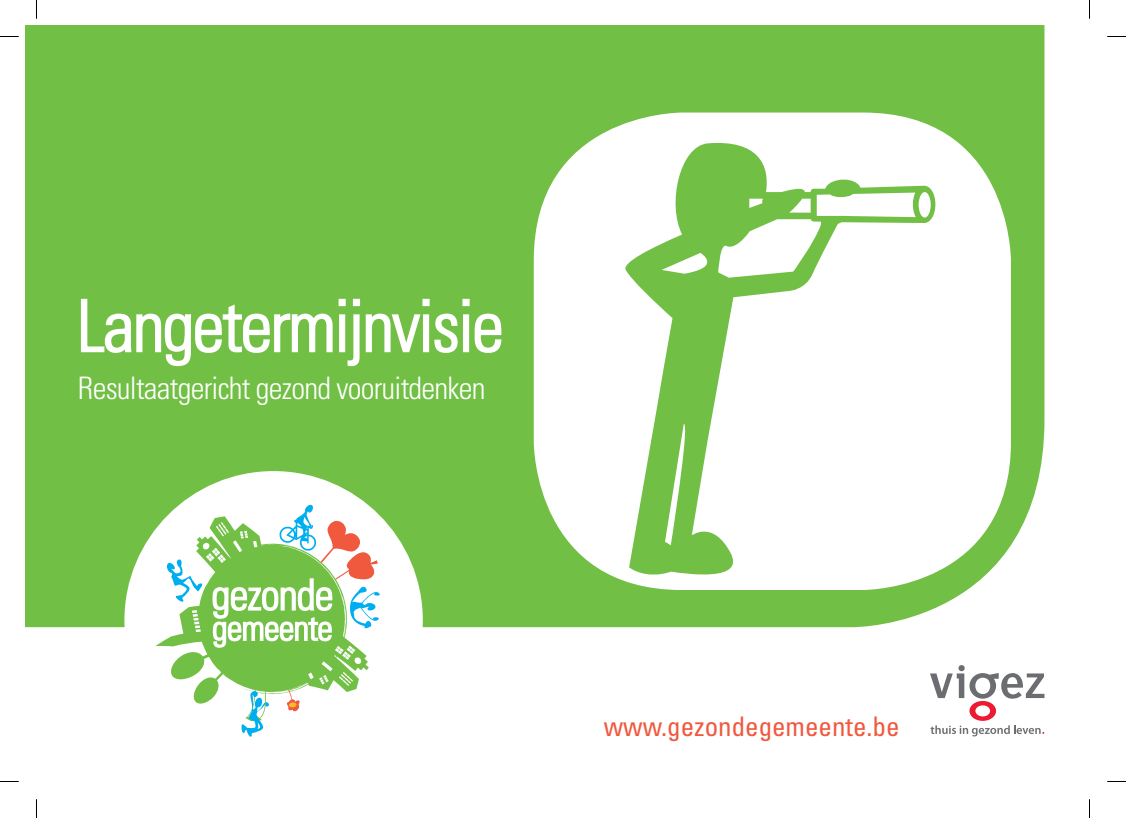
<style>
.page{position:relative;width:1126px;height:818px;background:#fff}
.page>*{position:absolute;margin:0;border:0;box-sizing:border-box;transform-origin:0 0}
.t1{font:300 condensed 71.25px "Univers LT";letter-spacing:-.025em;color:#fff}
.t2{font:300 condensed 31px "Univers LT";letter-spacing:-.025em;color:#fff}
.t3{font:condensed 27px "Univers LT";color:#f0593e}
</style>
<div class="page">
<div style="left:26px;top:26px;width:1018px;height:600px;background:#71bf44"></div>
<svg style="left:80px;top:298px;width:419px;height:69px;background:#8bcb67"></svg>
<svg style="left:930px;top:665px;width:114px;height:71px"></svg>
<div style="left:124px;top:471px;width:299px;height:298px;background:#fff;border-radius:50%"></div>
<svg style="left:155px;top:516px;width:214px;height:188px"></svg>
<svg style="left:284px;top:689px;width:18px;height:23px"></svg>
<svg style="left:212px;top:503px;width:172px;height:144px"></svg>
<svg style="left:241px;top:688px;width:29px;height:48px"></svg>
<svg style="left:165px;top:557px;width:39px;height:45px"></svg>
<svg style="left:499px;top:84px;width:546px;height:536px"></svg>
<svg style="left:0;top:36px;width:19px;height:1px"></svg>
<svg style="left:1107px;top:36px;width:18px;height:1px"></svg>
<svg style="left:36px;top:0;width:1px;height:19px"></svg>
<svg style="left:36px;top:799px;width:1px;height:18px"></svg>
<svg style="left:1089px;top:0;width:1px;height:19px"></svg>
<svg style="left:1089px;top:799px;width:1px;height:18px"></svg>
<h1 class="t1" style="left:77px;top:283px;width:428px">Langetermijnvisie</h1>
<p class="t2" style="left:78px;top:369px;width:409px">Resultaatgericht gezond vooruitdenken</p>
<p class="t3" style="left:603px;top:708px;width:297px">www.gezondegemeente.be</p>
</div>
